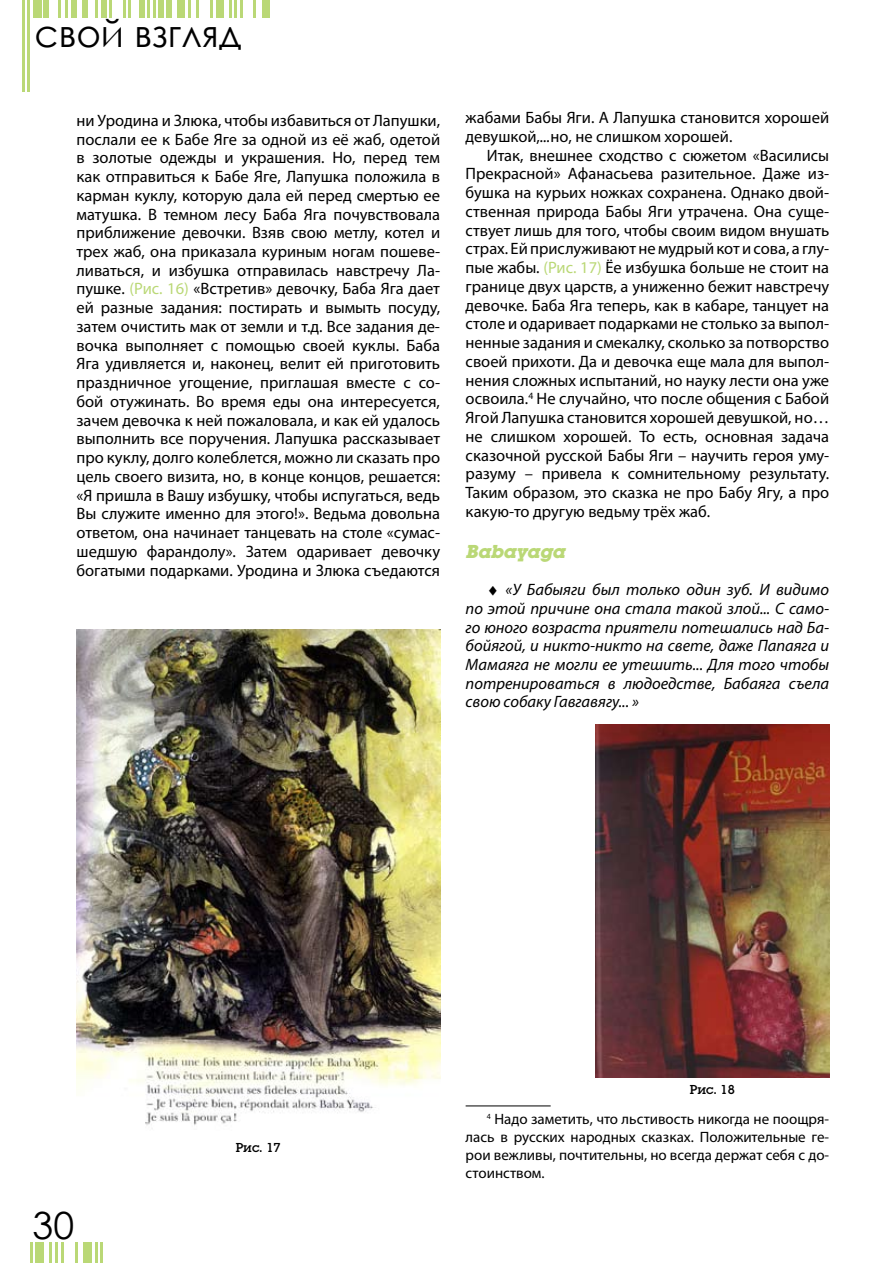
<style>
.page{position:relative;width:893px;height:1263px;background:#fff}
.page>*{position:absolute;margin:0;border:0;box-sizing:border-box;transform-origin:0 0}
.t1{font:37.5px "Century Gothic";color:#000}
.t2{font:italic 700 19.5px "Luga";color:#bad876}
.t3{font:16.5px/18.8px "Myriad Pro";color:#000;text-align:justify}
.t4{font:italic 16.5px/18.8px "Myriad Pro";color:#000;text-align:justify}
.t5{font:15px/18px "Myriad Pro";color:#000;text-align:justify}
.t6{font:13.5px "Luga";color:#000}
.s1{color:#bad876}
.s2{font-style:italic}
</style>
<div class="page">
<hr style="left:22px;top:0;width:3px;height:91px;background:#bad876">
<hr style="left:28px;top:0;width:2px;height:91px;background:#bad876">
<div style="left:33px;top:0;width:8px;height:17px;background:#bad876"></div>
<div style="left:44px;top:0;width:5px;height:17px;background:#bad876"></div>
<div style="left:71px;top:0;width:5px;height:17px;background:#bad876"></div>
<div style="left:82px;top:0;width:5px;height:17px;background:#bad876"></div>
<div style="left:101px;top:0;width:6px;height:17px;background:#bad876"></div>
<div style="left:139px;top:0;width:6px;height:17px;background:#bad876"></div>
<div style="left:158px;top:0;width:6px;height:17px;background:#bad876"></div>
<div style="left:167px;top:0;width:5px;height:17px;background:#bad876"></div>
<div style="left:177px;top:0;width:8px;height:17px;background:#bad876"></div>
<div style="left:216px;top:0;width:8px;height:17px;background:#bad876"></div>
<div style="left:262px;top:0;width:8px;height:17px;background:#bad876"></div>
<svg style="left:58px;top:0;width:2px;height:17px"></svg>
<svg style="left:66px;top:0;width:2px;height:17px"></svg>
<svg style="left:96px;top:0;width:2px;height:17px"></svg>
<hr style="left:109px;top:0;width:3px;height:17px;background:#bad876">
<hr style="left:123px;top:0;width:3px;height:17px;background:#bad876">
<hr style="left:128px;top:0;width:3px;height:17px;background:#bad876">
<hr style="left:147px;top:0;width:3px;height:17px;background:#bad876">
<svg style="left:153px;top:0;width:2px;height:17px"></svg>
<hr style="left:188px;top:0;width:3px;height:17px;background:#bad876">
<svg style="left:197px;top:0;width:2px;height:17px"></svg>
<hr style="left:210px;top:0;width:3px;height:17px;background:#bad876">
<hr style="left:229px;top:0;width:3px;height:17px;background:#bad876">
<svg style="left:235px;top:0;width:2px;height:17px"></svg>
<hr style="left:240px;top:0;width:3px;height:17px;background:#bad876">
<svg style="left:254px;top:0;width:2px;height:17px"></svg>
<hr style="left:95px;top:1242px;width:2px;height:21px;background:#bad876">
<hr style="left:101px;top:1242px;width:2px;height:21px;background:#bad876">
<div style="left:36px;top:1242px;width:8px;height:21px;background:#bad876"></div>
<div style="left:84px;top:1242px;width:8px;height:21px;background:#bad876"></div>
<hr style="left:30px;top:1242px;width:2px;height:21px;background:#bad876">
<hr style="left:50px;top:1242px;width:2px;height:21px;background:#bad876">
<hr style="left:55px;top:1242px;width:3px;height:21px;background:#bad876">
<hr style="left:61px;top:1242px;width:3px;height:21px;background:#bad876">
<hr style="left:75px;top:1242px;width:3px;height:21px;background:#bad876">
<hr style="left:466px;top:1105px;width:85px;height:1px;background:#000">
<img style="left:595px;top:724px;width:234px;height:354px">
<img style="left:77px;top:629px;width:363px;height:497px">
<h1 class="t1" style="left:35px;top:8px;width:208px">свой взгляд</h1>
<p class="t3" style="left:77px;top:111px;width:365px">ни Уродина и Злюка, чтобы избавиться от Лапушки, послали ее к Бабе Яге за одной из её жаб, одетой в золотые одежды и украшения. Но, перед тем как отправиться к Бабе Яге, Лапушка положила в карман куклу, которую дала ей перед смертью ее матушка. В темном лесу Баба Яга почувствовала приближение девочки. Взяв свою метлу, котел и трех жаб, она приказала куриным ногам пошеве&shy;ливаться, и избушка отправилась навстречу Ла&shy;пушке. <span class="s1">(Рис. 16)</span> «Встретив» девочку, Баба Яга дает ей разные задания: постирать и вымыть посуду, затем очистить мак от земли и т.д. Все задания де&shy;вочка выполняет с помощью своей куклы. Баба Яга удивляется и, наконец, велит ей приготовить праздничное угощение, приглашая вместе с со&shy;бой отужинать. Во время еды она интересуется, зачем девочка к ней пожаловала, и как ей удалось выполнить все поручения. Лапушка рассказывает про куклу, долго колеблется, можно ли сказать про цель своего визита, но, в конце концов, решается: «Я пришла в Вашу избушку, чтобы испугаться, ведь Вы служите именно для этого!». Ведьма довольна ответом, она начинает танцевать на столе «сумас&shy;шедшую фарандолу». Затем одаривает девочку богатыми подарками. Уродина и Злюка съедаются</p>
<p class="t3" style="left:466px;top:108px;width:365px">жабами Бабы Яги. А Лапушка становится хорошей девушкой,<span class="s2">...</span>но, не слишком хорошей.</p>
<p class="t3" style="left:466px;top:145px;width:365px;text-indent:21px">Итак, внешнее сходство с сюжетом «Василисы Прекрасной» Афанасьева разительное. Даже из&shy;бушка на курьих ножках сохранена. Однако двой&shy;ственная природа Бабы Яги утрачена. Она суще&shy;ствует лишь для того, чтобы своим видом внушать страх. Ей прислуживают не мудрый кот и сова, а глу&shy;пые жабы. <span class="s1">(Рис. 17)</span> Ёе избушка больше не стоит на границе двух царств, а униженно бежит навстречу девочке. Баба Яга теперь, как в кабаре, танцует на столе и одаривает подарками не столько за выпол&shy;ненные задания и смекалку, сколько за потворство своей прихоти. Да и девочка еще мала для выпол&shy;нения сложных испытаний, но науку лести она уже освоила.<sup>4</sup> Не случайно, что после общения с Бабой Ягой Лапушка становится хорошей девушкой, но… не слишком хорошей. То есть, основная задача сказочной русской Бабы Яги – научить героя уму&shy;разуму – привела к сомнительному результату.<br>Таким образом, это сказка не про Бабу Ягу, а про какую-то другую ведьму трёх жаб.</p>
<p class="t2" style="left:466px;top:541px;width:101px">Babayaga</p>
<p class="t4" style="left:466px;top:580px;width:365px;text-indent:21px">♦ «У Бабыяги был только один зуб. И видимо по этой причине она стала такой злой... С само&shy;го юного возраста приятели потешались над Ба&shy;бойягой, и никто-никто на свете, даже Папаяга и Мамаяга не могли ее утешить... Для того чтобы потренироваться в людоедстве, Бабаяга съела свою собаку Гавгавягу... »</p>
<h1 class="t1" style="left:33px;top:1199px;width:43px">30</h1>
<p class="t6" style="left:236px;top:1140px;width:47px">Рис. 17</p>
<p class="t6" style="left:690px;top:1082px;width:47px">Рис. 18</p>
<p class="t5" style="left:466px;top:1110px;width:365px;text-indent:21px"><sup>4</sup> Надо заметить, что льстивость никогда не поощря&shy;лась в русских народных сказках. Положительные ге&shy;рои вежливы, почтительны, но всегда держат себя с до&shy;стоинством.</p>
</div>
